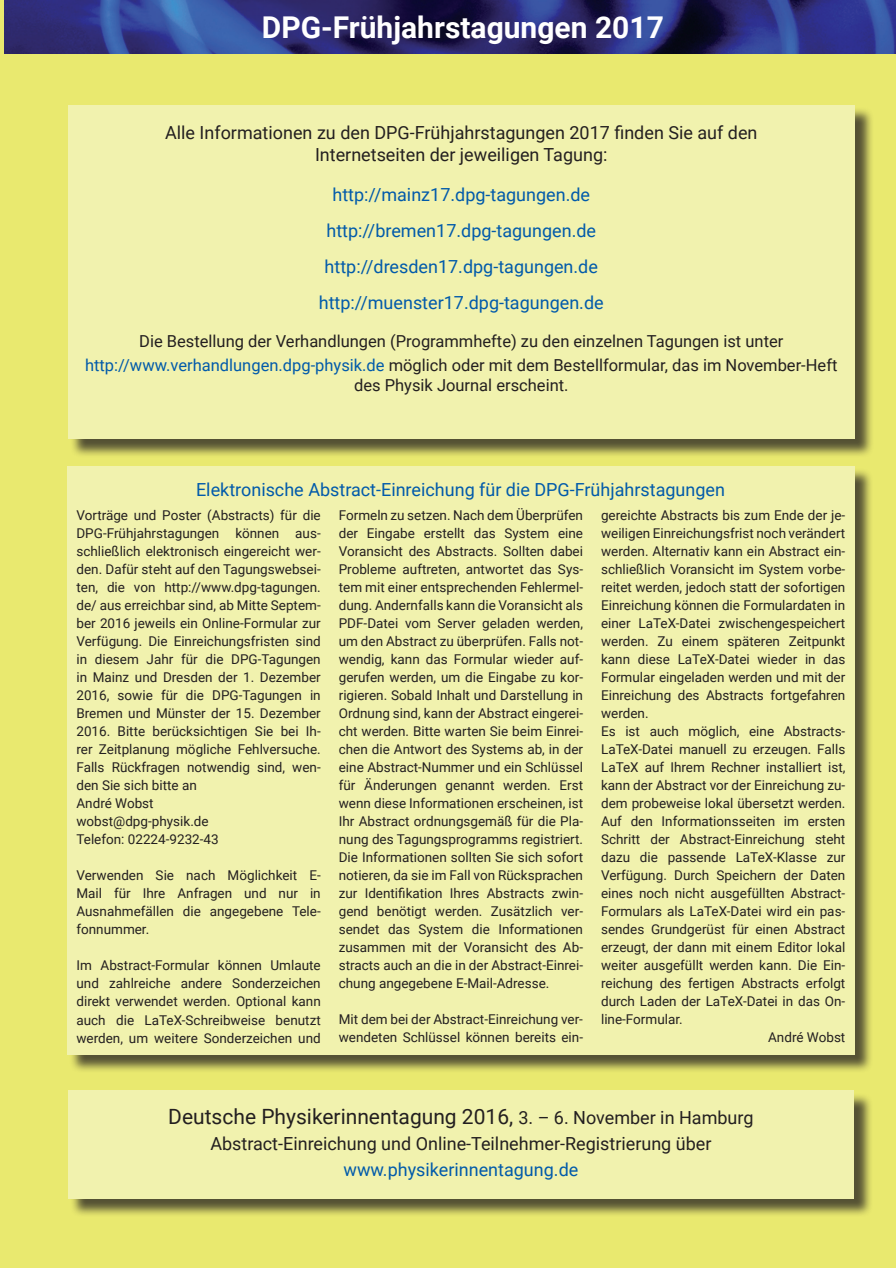
<style>
.page{position:relative;width:896px;height:1268px;background:#fff}
.page>*{position:absolute;margin:0;border:0;box-sizing:border-box;transform-origin:0 0}
.t1{font:700 30px "Roboto";color:#fff}
.t2{font:21px "Roboto";color:#231f20}
.t3{font:18px/36px "Roboto";color:#015aaa;text-align:center}
.t4{font:18px/21.6px "Roboto";color:#231f20;text-align:center}
.t5{font:16.5px/24px "Roboto";color:#231f20;text-align:center}
.t6{font:13.5px/18px "Roboto";color:#231f20;text-align:justify}
.s1{color:#015aaa}
.s2{font-size:18px}
</style>
<div class="page">
<div style="left:0;top:0;width:896px;height:1267px;background:#e9e96f"></div>
<img style="left:4px;top:0;width:892px;height:54px">
<div style="left:69px;top:467px;width:805px;height:606px;background:#231f20;opacity:.75"></div>
<div style="left:67px;top:466px;width:788px;height:588px;background:#f1f2ae"></div>
<div style="left:70px;top:107px;width:804px;height:351px;background:#231f20;opacity:.75"></div>
<div style="left:68px;top:105px;width:787px;height:333px;background:#f1f2ae"></div>
<div style="left:70px;top:1092px;width:803px;height:125px;background:#231f20;opacity:.75"></div>
<div style="left:68px;top:1090px;width:786px;height:108px;background:#f1f2ae"></div>
<h1 class="t1" style="left:262px;top:6px;width:404px">DPG-Frühjahrstagungen 2017</h1>
<h3 class="t4" style="left:165px;top:121px;width:594px">Alle Informationen zu den DPG-Frühjahrstagungen 2017 finden Sie auf den<br>Internetseiten der jeweiligen Tagung:</h3>
<h3 class="t3" style="left:319px;top:176px;width:286px">http://mainz17.dpg-tagungen.de http://bremen17.dpg-tagungen.de http://dresden17.dpg-tagungen.de http://muenster17.dpg-tagungen.de</h3>
<p class="t5" style="left:85px;top:328px;width:754px">Die Bestellung der Verhandlungen (Programmhefte) zu den einzelnen Tagungen ist unter <span class="s1">http://www.verhandlungen.dpg-physik.de</span> möglich oder mit dem Bestellformular, das im November-Heft</p>
<p class="t5" style="left:354px;top:372px;width:216px">des Physik Journal erscheint.</p>
<h3 class="t3" style="left:196px;top:470px;width:530px">Elektronische Abstract-Einreichung für die DPG-Frühjahrstagungen</h3>
<p class="t6" style="left:76px;top:506px;width:246px;text-align:left">Vorträge und Poster (Abstracts) fü r die DPG-Frühjahrstagungen können aus&shy;schließlich elektronisch eingereicht wer&shy;den. Dafü r steht auf den Tagungswebsei&shy;ten, die von http://www.dpg-tagungen. de/ aus erreichbar sind, ab Mitte Septem&shy;ber 2016 jeweils ein Online-Formular zur Verfügung. Die Einreichungsfristen sind in diesem Jahr für die DPG-Tagungen in Mainz und Dresden der 1. Dezember 2016, sowie für die DPG-Tagungen in Bremen und Münster der 15. Dezember 2016. Bitte berücksichtigen Sie bei Ih&shy;rer Zeitplanung mögliche Fehlversuche.<br>Falls Rückfragen notwendig sind, wen&shy;den Sie sich bitte an<br>André Wobst<br>wobst@dpg-physik.de<br>Telefon: 02224-9232-43</p>
<p class="t6" style="left:76px;top:865px;width:246px">Verwenden Sie nach Möglichkeit E-Mail für Ihre Anfragen und nur in Ausnahmefällen die angegebene Tele&shy;fonnummer.</p>
<p class="t6" style="left:76px;top:955px;width:246px">Im Abstract-Formular können Umlaute und zahlreiche andere Sonderzeichen direkt verwendet werden. Optional kann auch die LaTeX-Schreibweise benutzt werden, um weitere Sonderzeichen und</p>
<p class="t6" style="left:339px;top:505px;width:246px">Formeln zu setzen. Nach dem Überprüfen der Eingabe erstellt das System eine Voransicht des Abstracts. Sollten dabei Probleme auftreten, antwortet das Sys&shy;tem mit einer entsprechenden Fehlermel&shy;dung. Andernfalls kann die Voransicht als PDF-Datei vom Server geladen werden, um den Abstract zu ü berprüfen. Falls not&shy;wendig, kann das Formular wieder auf&shy;gerufen werden, um die Eingabe zu kor&shy;rigieren. Sobald Inhalt und Darstellung in Ordnung sind, kann der Abstract eingerei&shy;cht werden. Bitte warten Sie beim Einrei&shy;chen die Antwort des Systems ab, in der eine Abstract-Nummer und ein Schlüssel fü r Änderungen genannt werden. Erst wenn diese Informationen erscheinen, ist Ihr Abstract ordnungsgemäß für die Pla&shy;nung des Tagungsprogramms registriert.<br>Die Informationen sollten Sie sich sofort notieren, da sie im Fall von Rücksprachen zur Identifikation Ihres Abstracts zwin&shy;gend benötigt werden. Zusätzlich ver&shy;sendet das System die Informationen zusammen mit der Voransicht des Ab&shy;stracts auch an die in der Abstract-Einrei&shy;chung angegebene E-Mail-Adresse.</p>
<p class="t6" style="left:339px;top:1009px;width:246px">Mit dem bei der Abstract-Einreichung ver&shy;wendeten Schlüssel können bereits ein-</p>
<p class="t6" style="left:601px;top:505px;width:246px">gereichte Abstracts bis zum Ende der je-</p>
<p class="t6" style="left:601px;top:523px;width:246px">weiligen Einreichungsfrist noch verändert</p>
<p class="t6" style="left:601px;top:541px;width:246px">werden. Alternativ kann ein Abstract ein-</p>
<p class="t6" style="left:601px;top:559px;width:246px">schließlich Voransicht im System vorbe-</p>
<p class="t6" style="left:601px;top:577px;width:246px">reitet werden, jedoch statt der sofortigen</p>
<p class="t6" style="left:601px;top:595px;width:246px">Einreichung können die Formulardaten in</p>
<p class="t6" style="left:601px;top:613px;width:246px">einer LaTeX-Datei zwischengespeichert</p>
<p class="t6" style="left:601px;top:631px;width:246px">werden. Zu einem späteren Zeitpunkt</p>
<p class="t6" style="left:601px;top:649px;width:246px">kann diese LaTeX-Datei wieder in das</p>
<p class="t6" style="left:601px;top:667px;width:246px">Formular eingeladen werden und mit der</p>
<p class="t6" style="left:601px;top:685px;width:246px">Einreichung des Abstracts fortgefahren</p>
<p class="t6" style="left:601px;top:703px;width:49px">werden.</p>
<p class="t6" style="left:601px;top:721px;width:246px">Es ist auch möglich, eine Abstracts-</p>
<p class="t6" style="left:601px;top:739px;width:246px">LaTeX-Datei manuell zu erzeugen. Falls</p>
<p class="t6" style="left:601px;top:757px;width:246px">LaTeX auf Ihrem Rechner installiert ist,</p>
<p class="t6" style="left:601px;top:775px;width:246px">kann der Abstract vor der Einreichung zu-</p>
<p class="t6" style="left:601px;top:793px;width:246px">dem probeweise lokal ü bersetzt werden.</p>
<p class="t6" style="left:601px;top:811px;width:246px">Auf den Informationsseiten im ersten</p>
<p class="t6" style="left:601px;top:829px;width:246px">Schritt der Abstract-Einreichung steht</p>
<p class="t6" style="left:601px;top:847px;width:246px">dazu die passende LaTeX-Klasse zur</p>
<p class="t6" style="left:601px;top:865px;width:246px">Verfügung. Durch Speichern der Daten</p>
<p class="t6" style="left:601px;top:883px;width:246px">eines noch nicht ausgefü llten Abstract-</p>
<p class="t6" style="left:601px;top:901px;width:246px">Formulars als LaTeX-Datei wird ein pas-</p>
<p class="t6" style="left:601px;top:919px;width:246px">sendes Grundgerüst fü r einen Abstract</p>
<p class="t6" style="left:601px;top:937px;width:246px">erzeugt, der dann mit einem Editor lokal</p>
<p class="t6" style="left:601px;top:955px;width:246px">weiter ausgefü llt werden kann. Die Ein-</p>
<p class="t6" style="left:601px;top:973px;width:246px">reichung des fertigen Abstracts erfolgt</p>
<p class="t6" style="left:601px;top:991px;width:246px">durch Laden der LaTeX-Datei in das On-</p>
<p class="t6" style="left:601px;top:1009px;width:83px">line-Formular.</p>
<p class="t6" style="left:768px;top:1027px;width:79px">André Wobst</p>
<h2 class="t2" style="left:168px;top:1101px;width:587px">Deutsche Physikerinnentagung 2016, <span class="s2">3. – 6. November in Hamburg</span></h2>
<h3 class="t4" style="left:210px;top:1131px;width:503px">Abstract-Einreichung und Online-Teilnehmer-Registrierung über</h3>
<h3 class="t3" style="left:343px;top:1150px;width:236px">www.physikerinnentagung.de</h3>
</div>
